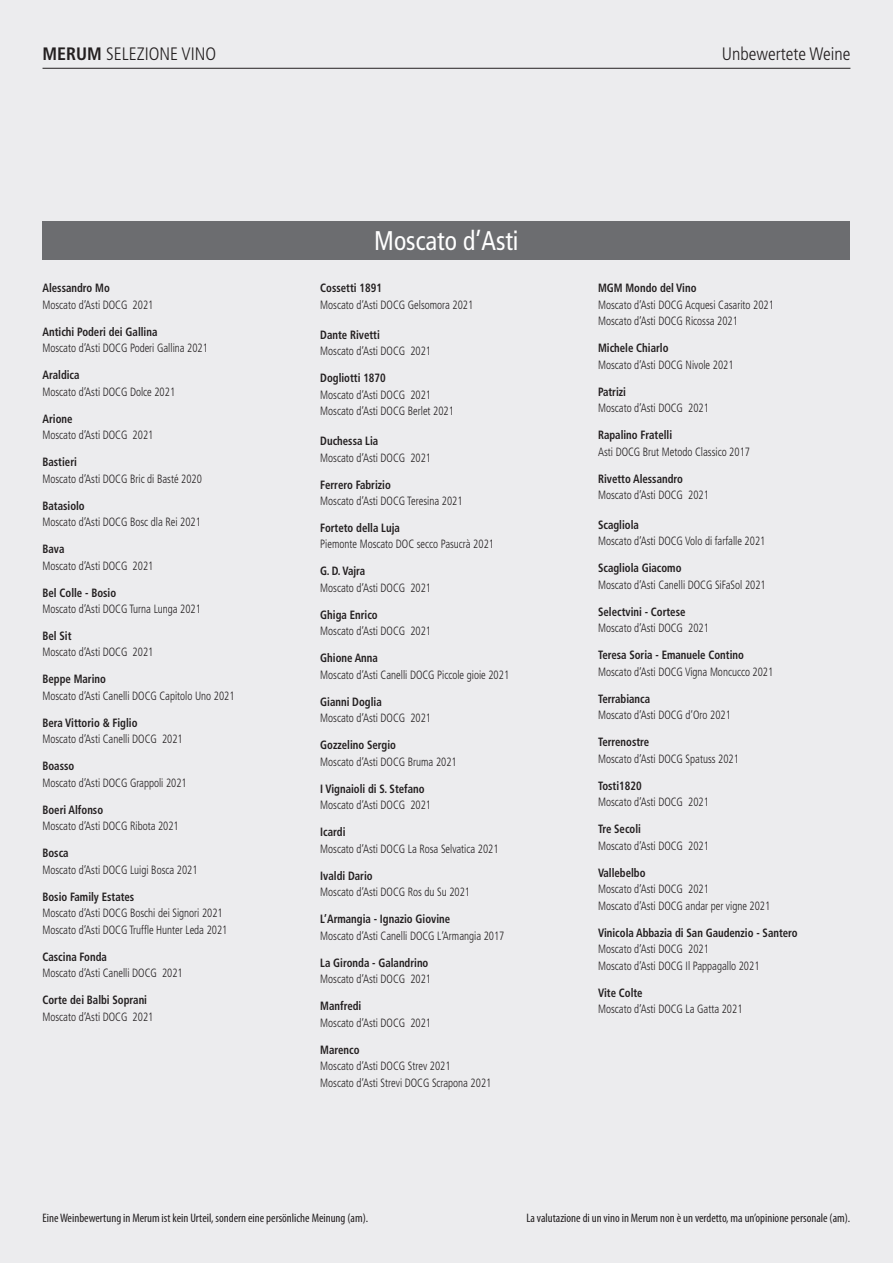
<style>
.page{position:relative;width:893px;height:1263px;background:#ececee}
.page>*{position:absolute;margin:0;border:0;box-sizing:border-box;transform-origin:0 0}
.t1{font:condensed 27px "Frutiger";color:#fff;scale:.94 1}
.t2{font:300 condensed 18px "Frutiger";color:#231f20}
.t3{font:condensed 12.3px "Myriad Pro";color:#231f20}
.Wein{font:300 condensed 12px "Frutiger";color:#231f20;scale:.9 1}
._4{font:700 condensed 12px "Frutiger";color:#231f20;scale:.9 1}
.s1{font-weight:700}
</style>
<div class="page">
<hr style="left:43px;top:68px;width:807px;height:1px;background:#231f20">
<div style="left:43px;top:221px;width:807px;height:38px;background:#6c6d70"></div>
<p class="t2" style="left:43px;top:44px;width:175px"><span class="s1">MERUM</span> SELEZIONE VINO</p>
<p class="t2" style="left:722px;top:44px;width:130px">Unbewertete Weine</p>
<p class="_4" style="left:43px;top:281px;width:76px">Alessandro Mo</p>
<p class="Wein" style="left:43px;top:298px;width:125px">Moscato d‘Asti DOCG 2021</p>
<p class="_4" style="left:43px;top:324px;width:129px">Antichi Poderi dei Gallina</p>
<p class="Wein" style="left:43px;top:341px;width:185px">Moscato d‘Asti DOCG Poderi Gallina 2021</p>
<p class="_4" style="left:43px;top:368px;width:43px">Araldica</p>
<p class="Wein" style="left:43px;top:385px;width:149px">Moscato d‘Asti DOCG Dolce 2021</p>
<p class="_4" style="left:43px;top:411px;width:35px">Arione</p>
<p class="Wein" style="left:43px;top:428px;width:125px">Moscato d‘Asti DOCG 2021</p>
<p class="_4" style="left:43px;top:455px;width:40px">Bastieri</p>
<p class="Wein" style="left:43px;top:472px;width:179px">Moscato d‘Asti DOCG Bric di Basté 2020</p>
<p class="_4" style="left:43px;top:498px;width:48px">Batasiolo</p>
<p class="Wein" style="left:43px;top:515px;width:178px">Moscato d‘Asti DOCG Bosc dla Rei 2021</p>
<p class="_4" style="left:43px;top:542px;width:26px">Bava</p>
<p class="Wein" style="left:43px;top:558px;width:125px">Moscato d‘Asti DOCG 2021</p>
<p class="_4" style="left:43px;top:585px;width:83px">Bel Colle - Bosio</p>
<p class="Wein" style="left:43px;top:602px;width:178px">Moscato d‘Asti DOCG Turna Lunga 2021</p>
<p class="_4" style="left:43px;top:629px;width:34px">Bel Sit</p>
<p class="Wein" style="left:43px;top:645px;width:125px">Moscato d‘Asti DOCG 2021</p>
<p class="_4" style="left:43px;top:672px;width:72px">Beppe Marino</p>
<p class="Wein" style="left:43px;top:689px;width:215px">Moscato d‘Asti Canelli DOCG Capitolo Uno 2021</p>
<p class="_4" style="left:43px;top:716px;width:107px">Bera Vittorio &amp; Figlio</p>
<p class="Wein" style="left:43px;top:732px;width:157px">Moscato d‘Asti Canelli DOCG 2021</p>
<p class="_4" style="left:43px;top:759px;width:37px">Boasso</p>
<p class="Wein" style="left:43px;top:776px;width:162px">Moscato d‘Asti DOCG Grappoli 2021</p>
<p class="_4" style="left:43px;top:803px;width:69px">Boeri Alfonso</p>
<p class="Wein" style="left:43px;top:819px;width:153px">Moscato d‘Asti DOCG Ribota 2021</p>
<p class="_4" style="left:43px;top:846px;width:31px">Bosca</p>
<p class="Wein" style="left:43px;top:863px;width:174px">Moscato d‘Asti DOCG Luigi Bosca 2021</p>
<p class="_4" style="left:43px;top:889px;width:104px">Bosio Family Estates</p>
<p class="Wein" style="left:43px;top:906px;width:202px">Moscato d‘Asti DOCG Boschi dei Signori 2021</p>
<p class="Wein" style="left:43px;top:923px;width:207px">Moscato d‘Asti DOCG Truffle Hunter Leda 2021</p>
<p class="_4" style="left:43px;top:949px;width:73px">Cascina Fonda</p>
<p class="Wein" style="left:43px;top:966px;width:157px">Moscato d‘Asti Canelli DOCG 2021</p>
<p class="_4" style="left:43px;top:993px;width:118px">Corte dei Balbi Soprani</p>
<p class="Wein" style="left:43px;top:1010px;width:125px">Moscato d‘Asti DOCG 2021</p>
<p class="t1" style="left:374px;top:225px;width:155px">Moscato d’Asti</p>
<p class="_4" style="left:320px;top:281px;width:70px">Cossetti 1891</p>
<p class="Wein" style="left:320px;top:298px;width:171px">Moscato d‘Asti DOCG Gelsomora 2021</p>
<p class="_4" style="left:320px;top:327px;width:68px">Dante Rivetti</p>
<p class="Wein" style="left:320px;top:344px;width:125px">Moscato d‘Asti DOCG 2021</p>
<p class="_4" style="left:320px;top:371px;width:74px">Dogliotti 1870</p>
<p class="Wein" style="left:320px;top:388px;width:125px">Moscato d‘Asti DOCG 2021</p>
<p class="Wein" style="left:320px;top:404px;width:150px">Moscato d‘Asti DOCG Berlet 2021</p>
<p class="_4" style="left:320px;top:434px;width:66px">Duchessa Lia</p>
<p class="Wein" style="left:320px;top:450px;width:125px">Moscato d‘Asti DOCG 2021</p>
<p class="_4" style="left:320px;top:477px;width:80px">Ferrero Fabrizio</p>
<p class="Wein" style="left:320px;top:494px;width:160px">Moscato d‘Asti DOCG Teresina 2021</p>
<p class="_4" style="left:320px;top:521px;width:90px">Forteto della Luja</p>
<p class="Wein" style="left:320px;top:537px;width:195px">Piemonte Moscato DOC secco Pasucrà 2021</p>
<p class="_4" style="left:320px;top:564px;width:52px">G. D. Vajra</p>
<p class="Wein" style="left:320px;top:581px;width:125px">Moscato d‘Asti DOCG 2021</p>
<p class="_4" style="left:320px;top:608px;width:65px">Ghiga Enrico</p>
<p class="Wein" style="left:320px;top:624px;width:125px">Moscato d‘Asti DOCG 2021</p>
<p class="_4" style="left:320px;top:651px;width:66px">Ghione Anna</p>
<p class="Wein" style="left:320px;top:668px;width:211px">Moscato d‘Asti Canelli DOCG Piccole gioie 2021</p>
<p class="_4" style="left:320px;top:695px;width:70px">Gianni Doglia</p>
<p class="Wein" style="left:320px;top:711px;width:125px">Moscato d‘Asti DOCG 2021</p>
<p class="_4" style="left:320px;top:738px;width:86px">Gozzelino Sergio</p>
<p class="Wein" style="left:320px;top:755px;width:153px">Moscato d‘Asti DOCG Bruma 2021</p>
<p class="_4" style="left:320px;top:781px;width:117px">I Vignaioli di S. Stefano</p>
<p class="Wein" style="left:320px;top:798px;width:125px">Moscato d‘Asti DOCG 2021</p>
<p class="_4" style="left:320px;top:825px;width:30px">Icardi</p>
<p class="Wein" style="left:320px;top:842px;width:200px">Moscato d‘Asti DOCG La Rosa Selvatica 2021</p>
<p class="_4" style="left:320px;top:868px;width:60px">Ivaldi Dario</p>
<p class="Wein" style="left:320px;top:885px;width:168px">Moscato d‘Asti DOCG Ros du Su 2021</p>
<p class="_4" style="left:320px;top:912px;width:146px">L’Armangia - Ignazio Giovine</p>
<p class="Wein" style="left:320px;top:929px;width:206px">Moscato d‘Asti Canelli DOCG L‘Armangia 2017</p>
<p class="_4" style="left:320px;top:955px;width:122px">La Gironda - Galandrino</p>
<p class="Wein" style="left:320px;top:972px;width:125px">Moscato d‘Asti DOCG 2021</p>
<p class="_4" style="left:320px;top:999px;width:47px">Manfredi</p>
<p class="Wein" style="left:320px;top:1016px;width:125px">Moscato d‘Asti DOCG 2021</p>
<p class="_4" style="left:320px;top:1042px;width:45px">Marenco</p>
<p class="Wein" style="left:320px;top:1059px;width:146px">Moscato d‘Asti DOCG Strev 2021</p>
<p class="Wein" style="left:320px;top:1076px;width:192px">Moscato d‘Asti Strevi DOCG Scrapona 2021</p>
<p class="_4" style="left:598px;top:281px;width:111px">MGM Mondo del Vino</p>
<p class="Wein" style="left:598px;top:298px;width:197px">Moscato d‘Asti DOCG Acquesi Casarito 2021</p>
<p class="Wein" style="left:598px;top:314px;width:157px">Moscato d‘Asti DOCG Ricossa 2021</p>
<p class="_4" style="left:598px;top:341px;width:80px">Michele Chiarlo</p>
<p class="Wein" style="left:598px;top:358px;width:152px">Moscato d‘Asti DOCG Nivole 2021</p>
<p class="_4" style="left:598px;top:384px;width:33px">Patrizi</p>
<p class="Wein" style="left:598px;top:401px;width:125px">Moscato d‘Asti DOCG 2021</p>
<p class="_4" style="left:598px;top:428px;width:84px">Rapalino Fratelli</p>
<p class="Wein" style="left:598px;top:445px;width:170px">Asti DOCG Brut Metodo Classico 2017</p>
<p class="_4" style="left:598px;top:471px;width:96px">Rivetto Alessandro</p>
<p class="Wein" style="left:598px;top:488px;width:125px">Moscato d‘Asti DOCG 2021</p>
<p class="_4" style="left:598px;top:518px;width:47px">Scagliola</p>
<p class="Wein" style="left:598px;top:534px;width:187px">Moscato d‘Asti DOCG Volo di farfalle 2021</p>
<p class="_4" style="left:598px;top:561px;width:94px">Scagliola Giacomo</p>
<p class="Wein" style="left:598px;top:578px;width:188px">Moscato d‘Asti Canelli DOCG SiFaSol 2021</p>
<p class="_4" style="left:598px;top:605px;width:99px">Selectvini - Cortese</p>
<p class="Wein" style="left:598px;top:621px;width:125px">Moscato d‘Asti DOCG 2021</p>
<p class="_4" style="left:598px;top:648px;width:164px">Teresa Soria - Emanuele Contino</p>
<p class="Wein" style="left:598px;top:665px;width:196px">Moscato d‘Asti DOCG Vigna Moncucco 2021</p>
<p class="_4" style="left:598px;top:692px;width:59px">Terrabianca</p>
<p class="Wein" style="left:598px;top:708px;width:149px">Moscato d‘Asti DOCG d‘Oro 2021</p>
<p class="_4" style="left:598px;top:735px;width:58px">Terrenostre</p>
<p class="Wein" style="left:598px;top:752px;width:158px">Moscato d‘Asti DOCG Spatuss 2021</p>
<p class="_4" style="left:598px;top:779px;width:50px">Tosti1820</p>
<p class="Wein" style="left:598px;top:795px;width:125px">Moscato d‘Asti DOCG 2021</p>
<p class="_4" style="left:598px;top:822px;width:49px">Tre Secoli</p>
<p class="Wein" style="left:598px;top:839px;width:125px">Moscato d‘Asti DOCG 2021</p>
<p class="_4" style="left:598px;top:865px;width:54px">Vallebelbo</p>
<p class="Wein" style="left:598px;top:882px;width:125px">Moscato d‘Asti DOCG 2021</p>
<p class="Wein" style="left:598px;top:899px;width:193px">Moscato d‘Asti DOCG andar per vigne 2021</p>
<p class="_4" style="left:598px;top:925px;width:223px">Vinicola Abbazia di San Gaudenzio - Santero</p>
<p class="Wein" style="left:598px;top:942px;width:125px">Moscato d‘Asti DOCG 2021</p>
<p class="Wein" style="left:598px;top:959px;width:181px">Moscato d‘Asti DOCG Il Pappagallo 2021</p>
<p class="_4" style="left:598px;top:985px;width:51px">Vite Colte</p>
<p class="Wein" style="left:598px;top:1002px;width:162px">Moscato d‘Asti DOCG La Gatta 2021</p>
<p class="t3" style="left:43px;top:1211px;width:327px">Eine Weinbewertung in Merum ist kein Urteil, sondern eine persönliche Meinung (am).</p>
<p class="t3" style="left:526px;top:1211px;width:325px">La valutazione di un vino in Merum non è un verdetto, ma un’opinione personale (am).</p>
</div>
